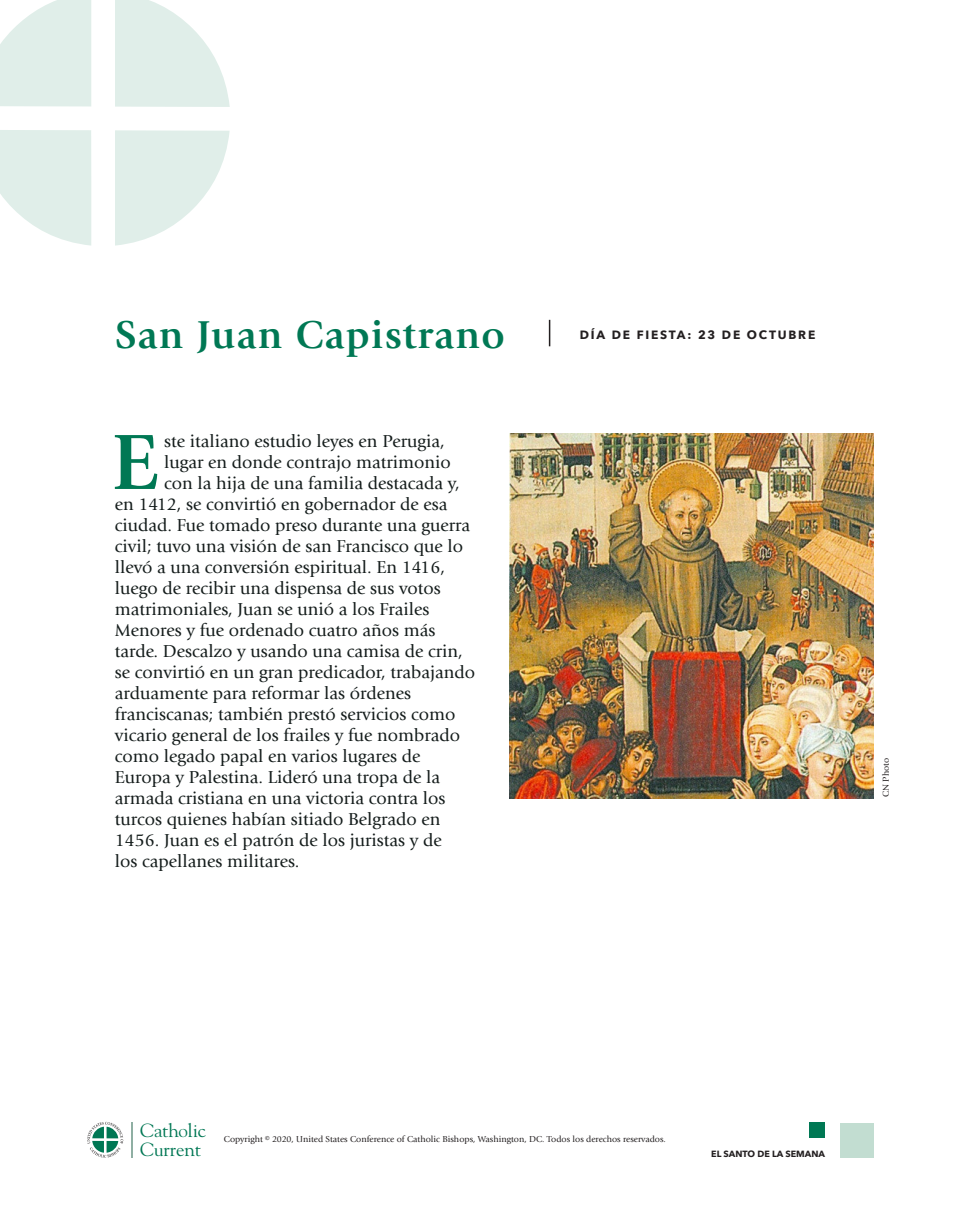
<style>
.page{position:relative;width:961px;height:1231px;background:#fff}
.page>*{position:absolute;margin:0;border:0;box-sizing:border-box;transform-origin:0 0}
.Green_Drop_Cap{font:700 81.6px "Giovanni Std";color:#007854}
.Body_Copy_Emphasis{font:700 40.5px "Giovanni Std";letter-spacing:.025em;color:#007854}
.t1{font:18.9px "Goudy Std";letter-spacing:-.02em;color:#007754}
.t2{font:18.9px "Goudy Std";color:#007754}
.Green_Drop_Cap-2{font:18px "Giovanni Std";color:#141c1b}
.Caption_-_6pt{font:700 12px "Avenir Next";letter-spacing:.15em;color:#231f20}
.bottom_credits_6pt{font:9px "Giovanni Std";color:#231f20}
.t3{font:700 9px "Avenir Next";color:#231f20}
</style>
<div class="page">
<svg style="left:549px;top:320px;width:1px;height:26px"></svg>
<img style="left:509px;top:434px;width:364px;height:364px">
<svg style="left:0;top:0;width:91px;height:106px;background:#e3efeb"></svg>
<svg style="left:115px;top:0;width:115px;height:107px"></svg>
<svg style="left:0;top:130px;width:91px;height:116px"></svg>
<svg style="left:115px;top:130px;width:115px;height:116px"></svg>
<svg style="left:87px;top:1121px;width:36px;height:36px"></svg>
<hr style="left:131px;top:1121px;width:2px;height:36px;background:#8fafa3">
<div style="left:809px;top:1122px;width:15px;height:15px;background:#007854"></div>
<div style="left:840px;top:1122px;width:33px;height:35px;background:#c2ddd1"></div>
<p class="Body_Copy_Emphasis" style="left:115px;top:311px;width:392px">San Juan Capistrano</p>
<p class="Caption_-_6pt" style="left:580px;top:324px;width:237px">DÍA DE FIESTA: 23 DE OCTUBRE</p>
<p class="Green_Drop_Cap" style="left:112px;top:415px;width:48px">E</p>
<p class="Green_Drop_Cap-2" style="left:164px;top:431px;width:282px">ste italiano estudio leyes en Perugia,</p>
<p class="Green_Drop_Cap-2" style="left:164px;top:452px;width:288px">lugar en donde contrajo matrimonio</p>
<p class="Green_Drop_Cap-2" style="left:164px;top:473px;width:297px">con la hija de una familia destacada y,</p>
<p class="Green_Drop_Cap-2" style="left:115px;top:494px;width:334px">en 1412, se convirtió en gobernador de esa</p>
<p class="Green_Drop_Cap-2" style="left:115px;top:515px;width:357px">ciudad. Fue tomado preso durante una guerra</p>
<p class="Green_Drop_Cap-2" style="left:115px;top:536px;width:350px">civil; tuvo una visión de san Francisco que lo</p>
<p class="Green_Drop_Cap-2" style="left:115px;top:557px;width:331px">llevó a una conversión espiritual. En 1416,</p>
<p class="Green_Drop_Cap-2" style="left:115px;top:578px;width:327px">luego de recibir una dispensa de sus votos</p>
<p class="Green_Drop_Cap-2" style="left:115px;top:599px;width:316px">matrimoniales, Juan se unió a los Frailes</p>
<p class="Green_Drop_Cap-2" style="left:115px;top:620px;width:322px">Menores y fue ordenado cuatro años más</p>
<p class="Green_Drop_Cap-2" style="left:115px;top:641px;width:349px">tarde. Descalzo y usando una camisa de crin,</p>
<p class="Green_Drop_Cap-2" style="left:115px;top:662px;width:362px">se convirtió en un gran predicador, trabajando</p>
<p class="Green_Drop_Cap-2" style="left:115px;top:683px;width:298px">arduamente para reformar las órdenes</p>
<p class="Green_Drop_Cap-2" style="left:115px;top:704px;width:342px">franciscanas; también prestó servicios como</p>
<p class="Green_Drop_Cap-2" style="left:115px;top:725px;width:347px">vicario general de los frailes y fue nombrado</p>
<p class="Green_Drop_Cap-2" style="left:115px;top:746px;width:307px">como legado papal en varios lugares de</p>
<p class="Green_Drop_Cap-2" style="left:115px;top:767px;width:327px">Europa y Palestina. Lideró una tropa de la</p>
<p class="Green_Drop_Cap-2" style="left:115px;top:788px;width:332px">armada cristiana en una victoria contra los</p>
<p class="Green_Drop_Cap-2" style="left:115px;top:809px;width:327px">turcos quienes habían sitiado Belgrado en</p>
<p class="Green_Drop_Cap-2" style="left:115px;top:830px;width:328px">1456. Juan es el patrón de los juristas y de</p>
<p class="Green_Drop_Cap-2" style="left:115px;top:851px;width:186px">los capellanes militares.</p>
<p class="bottom_credits_6pt" style="left:880px;top:797px;width:41px;rotate:-90deg">CN Photo</p>
<p class="t1" style="left:140px;top:1118px;width:67px">Catholic</p>
<p class="t2" style="left:140px;top:1137px;width:62px">Current</p>
<p class="bottom_credits_6pt" style="left:224px;top:1133px;width:443px">Copyright © 2020, United States Conference of Catholic Bishops, Washington, DC. Todos los derechos reservados.</p>
<p class="t3" style="left:711px;top:1146px;width:115px">EL SANTO DE LA SEMANA</p>
</div>
